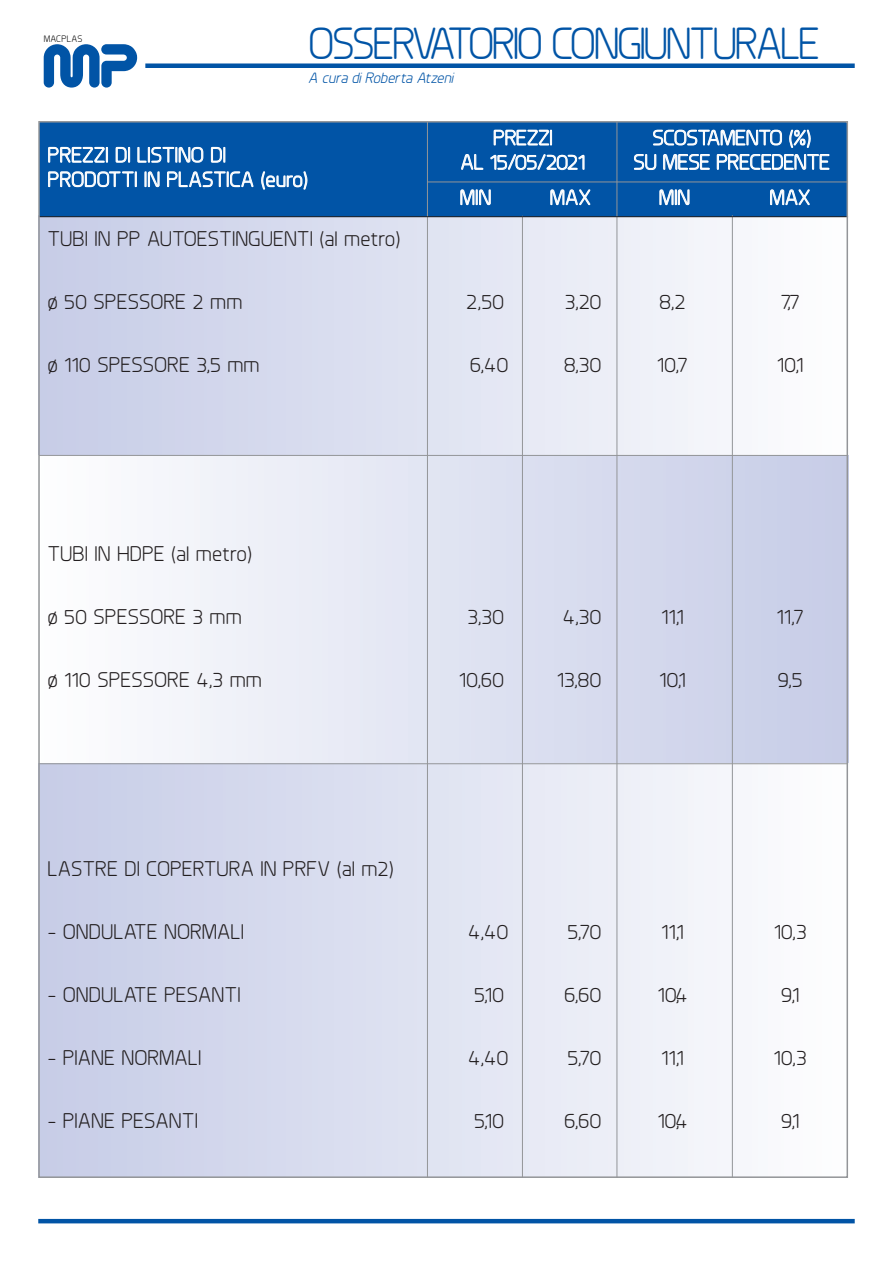
<style>
.page{position:relative;width:893px;height:1263px;background:#fff}
.page>*{position:absolute;margin:0;border:0;box-sizing:border-box;transform-origin:0 0}
.t1{font:45px "Planer";letter-spacing:-.06em;color:#0154a6;scale:.95 1}
.t2{font:21.3px "Planer";color:#231f20}
.t3{font:21.3px/24.3px "Planer";letter-spacing:-.005em;color:#fff;text-align:center}
.t4{font:italic 15px "Planer";color:#0154a6}
.t5{font:9.3px "Planer+FOQHQQ";letter-spacing:.02em;color:#000}
</style>
<div class="page">
<div style="left:39px;top:215px;width:810px;height:240px;background:linear-gradient(to right,#c6cce7,#fbfcfd)"></div>
<div style="left:39px;top:455px;width:810px;height:309px;background:linear-gradient(to right,#fdfeff,#c5cbe6)"></div>
<div style="left:39px;top:764px;width:810px;height:414px;background:linear-gradient(to right,#c6cce7,#fbfcfd)"></div>
<div style="left:39px;top:122px;width:388px;height:95px;background:#0154a6"></div>
<div style="left:428px;top:122px;width:189px;height:60px;background:#0154a6"></div>
<div style="left:428px;top:182px;width:94px;height:35px;background:#0154a6"></div>
<div style="left:522px;top:182px;width:95px;height:35px;background:#0154a6"></div>
<div style="left:616px;top:182px;width:116px;height:35px;background:#0154a6"></div>
<div style="left:732px;top:182px;width:115px;height:35px;background:#0154a6"></div>
<div style="left:616px;top:122px;width:231px;height:60px;background:#0154a6"></div>
<hr style="left:427px;top:182px;width:421px;height:1px;background:#939598">
<hr style="left:39px;top:455px;width:809px;height:1px;background:#939598">
<hr style="left:39px;top:763px;width:809px;height:1px;background:#939598">
<hr style="left:427px;top:122px;width:1px;height:1056px;background:#939598">
<hr style="left:617px;top:122px;width:1px;height:1056px;background:#939598">
<hr style="left:522px;top:216px;width:1px;height:962px;background:#939598">
<hr style="left:732px;top:215px;width:1px;height:963px;background:#939598">
<hr style="left:39px;top:216px;width:809px;height:1px;background:#231f20">
<hr style="left:38px;top:1219px;width:817px;height:4px;background:#0154a6">
<svg style="left:44px;top:44px;width:93px;height:44px"></svg>
<div style="left:145px;top:63px;width:710px;height:5px;background:#0154a6"></div>
<p class="t5" style="left:44px;top:35px;width:40px">MACPLAS</p>
<h1 class="t1" style="left:308px;top:28px;width:540px">OSSERVATORIO CONGIUNTURALE</h1>
<p class="t4" style="left:308px;top:72px;width:149px">A cura di Roberta Atzeni</p>
<p class="t3" style="left:48px;top:145px;width:262px;text-align:left">PREZZI DI LISTINO DI<br>PRODOTTI IN PLASTICA (euro)</p>
<p class="t2" style="left:47px;top:231px;width:355px">TUBI IN PP AUTOESTINGUENTI (al metro)</p>
<p class="t3" style="left:633px;top:127px;width:198px">SCOSTAMENTO (%)<br>SU MESE PRECEDENTE</p>
<p class="t3" style="left:460px;top:127px;width:126px">PREZZI<br>AL 15/05/2021</p>
<p class="t3" style="left:460px;top:187px;width:33px">MIN</p>
<p class="t3" style="left:550px;top:187px;width:43px">MAX</p>
<p class="t3" style="left:659px;top:187px;width:33px">MIN</p>
<p class="t3" style="left:769px;top:187px;width:42px">MAX</p>
<p class="t2" style="left:47px;top:294px;width:196px">ø 50 SPESSORE 2 mm</p>
<p class="t2" style="left:466px;top:294px;width:39px">2,50</p>
<p class="t2" style="left:565px;top:294px;width:38px">3,20</p>
<p class="t2" style="left:659px;top:294px;width:28px">8,2</p>
<p class="t2" style="left:780px;top:294px;width:21px">7,7</p>
<p class="t2" style="left:47px;top:357px;width:214px">ø 110 SPESSORE 3,5 mm</p>
<p class="t2" style="left:470px;top:357px;width:40px">6,40</p>
<p class="t2" style="left:564px;top:357px;width:39px">8,30</p>
<p class="t2" style="left:657px;top:357px;width:33px">10,7</p>
<p class="t2" style="left:777px;top:357px;width:28px">10,1</p>
<p class="t2" style="left:47px;top:546px;width:206px">TUBI IN HDPE (al metro)</p>
<p class="t2" style="left:47px;top:609px;width:196px">ø 50 SPESSORE 3 mm</p>
<p class="t2" style="left:468px;top:609px;width:38px">3,30</p>
<p class="t2" style="left:563px;top:609px;width:41px">4,30</p>
<p class="t2" style="left:661px;top:609px;width:24px">11,1</p>
<p class="t2" style="left:776px;top:609px;width:29px">11,7</p>
<p class="t2" style="left:47px;top:672px;width:216px">ø 110 SPESSORE 4,3 mm</p>
<p class="t2" style="left:459px;top:672px;width:47px">10,60</p>
<p class="t2" style="left:557px;top:672px;width:46px">13,80</p>
<p class="t2" style="left:659px;top:672px;width:28px">10,1</p>
<p class="t2" style="left:778px;top:672px;width:27px">9,5</p>
<p class="t2" style="left:47px;top:861px;width:348px">LASTRE DI COPERTURA IN PRFV (al m2)</p>
<p class="t2" style="left:47px;top:924px;width:198px">- ONDULATE NORMALI</p>
<p class="t2" style="left:468px;top:924px;width:42px">4,40</p>
<p class="t2" style="left:567px;top:924px;width:36px">5,70</p>
<p class="t2" style="left:661px;top:924px;width:24px">11,1</p>
<p class="t2" style="left:774px;top:924px;width:34px">10,3</p>
<p class="t2" style="left:47px;top:987px;width:195px">- ONDULATE PESANTI</p>
<p class="t2" style="left:474px;top:987px;width:32px">5,10</p>
<p class="t2" style="left:564px;top:987px;width:39px">6,60</p>
<p class="t2" style="left:657px;top:987px;width:32px">104,</p>
<p class="t2" style="left:781px;top:987px;width:20px">9,1</p>
<p class="t2" style="left:47px;top:1050px;width:156px">- PIANE NORMALI</p>
<p class="t2" style="left:468px;top:1050px;width:42px">4,40</p>
<p class="t2" style="left:567px;top:1050px;width:36px">5,70</p>
<p class="t2" style="left:661px;top:1050px;width:24px">11,1</p>
<p class="t2" style="left:774px;top:1050px;width:34px">10,3</p>
<p class="t2" style="left:47px;top:1113px;width:152px">- PIANE PESANTI</p>
<p class="t2" style="left:474px;top:1113px;width:32px">5,10</p>
<p class="t2" style="left:564px;top:1113px;width:39px">6,60</p>
<p class="t2" style="left:657px;top:1113px;width:32px">104,</p>
<p class="t2" style="left:781px;top:1113px;width:20px">9,1</p>
</div>
